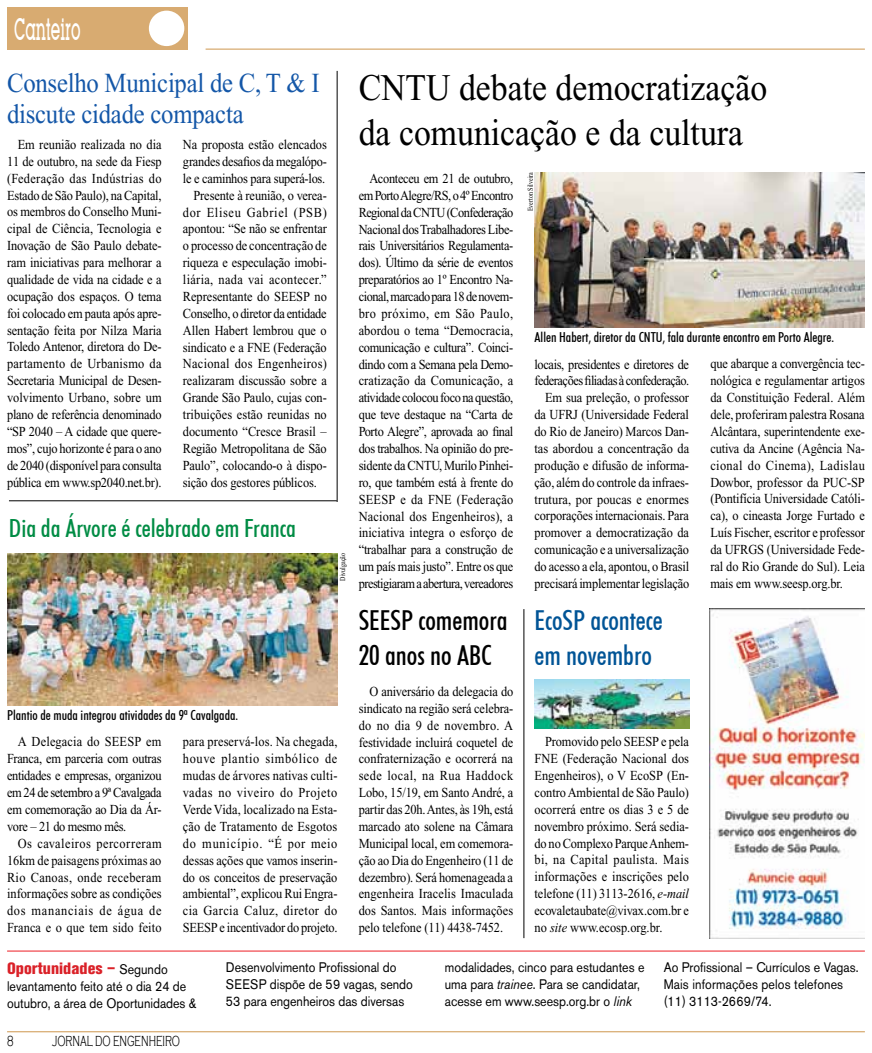
<style>
.page{position:relative;width:872px;height:1053px;background:#fff}
.page>*{position:absolute;margin:0;border:0;box-sizing:border-box;transform-origin:0 0}
.t1{font:37.5px/45px "Times New Roman";color:#000;scale:.9 1}
.t2{font:500 30px "Lubalin Graph IT Cby BT";color:#fff;scale:.5 1}
.t3{font:27.5px/30px "Times New Roman";letter-spacing:-.01em;color:#1457a8;scale:.9 1}
.t4{font:500 condensed 27.5px/35px "Futura BT";color:#000}
.t5{font:500 condensed 27.5px/35px "Futura BT";color:#005496}
.t6{font:500 condensed 25px "Futura BT";color:#008c44}
.t7{font:800 condensed 16.25px "Akzidenz Grotesk BE";color:#da2128}
.t8{font:300 15px "Copperplate Gothic";color:#000;scale:.6 1}
.t9{font:13.75px/16.9px "Times New Roman";letter-spacing:-.01em;color:#000;text-align:justify;scale:.9 1}
.t10{font:13.75px/16.9px "Akzidenz Grotesk BE";color:#000;scale:.9 1}
.t11{font:500 condensed 13.75px "Futura BT";color:#000}
.t12{font:13.75px "Times New Roman";letter-spacing:.025em;color:#000;scale:.9 1}
.t13{font:13.75px "Times New Roman";letter-spacing:.055em;color:#000;scale:.9 1}
.t14{font:7.5px "Times New Roman";color:#000;scale:.8 1}
.s1{font-style:italic}
.s2{font-weight:400;font-stretch:normal;font-size:13.75px;color:#000}
</style>
<div class="page">
<div style="left:7px;top:7px;width:181px;height:43px;background:#d8ab71"></div>
<div style="left:149px;top:11px;width:35px;height:35px;background:#fff;border-radius:50%"></div>
<hr style="left:206px;top:48px;width:659px;height:2px;background:#d8ab71">
<hr style="left:7px;top:1030px;width:858px;height:2px;background:#d8ab71">
<hr style="left:337px;top:71px;width:1px;height:431px;background:#000">
<hr style="left:9px;top:500px;width:328px;height:1px;background:#000">
<hr style="left:7px;top:950px;width:858px;height:1px;background:#ed1d24">
<img style="left:534px;top:679px;width:155px;height:49px">
<img style="left:709px;top:608px;width:156px;height:330px">
<hr style="left:523px;top:609px;width:1px;height:329px;background:#000">
<img style="left:534px;top:172px;width:331px;height:156px">
<img style="left:7px;top:553px;width:330px;height:152px">
<h2 class="t2" style="left:14px;top:11px;width:134px">Canteiro</h2>
<h3 class="t3" style="left:7px;top:68px;width:349px">Conselho Municipal de C, T &amp; I discute cidade compacta</h3>
<h1 class="t1" style="left:359px;top:65px;width:456px">CNTU debate democratização da comunicação e da cultura</h1>
<p class="t9" style="left:7px;top:136px;width:173px;text-indent:11px">Em reunião realizada no dia 11 de outubro, na sede da Fiesp (Federação das Indústrias do Estado de São Paulo), na Capital, os membros do Conselho Muni&shy;cipal de Ciência, Tecnologia e Inovação de São Paulo debate&shy;ram iniciativas para melhorar a qualidade de vida na cidade e a ocupação dos espaços. O tema foi colocado em pauta após apre&shy;sentação feita por Nilza Maria Toledo Antenor, diretora do De&shy;partamento de Urbanismo da Secretaria Municipal de Desen&shy;volvimento Urbano, sobre um plano de referência denominado “SP 2040 – A cidade que quere&shy;mos”, cujo horizonte é para o ano de 2040 (disponível para consulta pública em www.sp2040.net.br).</p>
<p class="t9" style="left:183px;top:136px;width:161px">Na proposta estão elencados</p>
<p class="t9" style="left:183px;top:153px;width:161px">grandes desafios da megalópo-</p>
<p class="t9" style="left:183px;top:170px;width:160px">le e caminhos para superá-los.</p>
<p class="t9" style="left:193px;top:187px;width:150px">Presente à reunião, o verea-</p>
<p class="t13" style="left:183px;top:204px;width:161px">dor Eliseu Gabriel (PSB)</p>
<p class="t9" style="left:183px;top:220px;width:161px">apontou: “Se não se enfrentar</p>
<p class="t9" style="left:183px;top:237px;width:161px">o processo de concentração de</p>
<p class="t9" style="left:183px;top:254px;width:161px">riqueza e especulação imobi-</p>
<p class="t12" style="left:183px;top:272px;width:161px">liária, nada vai acontecer.”</p>
<p class="t9" style="left:183px;top:288px;width:161px">Representante do SEESP no</p>
<p class="t9" style="left:183px;top:305px;width:161px">Conselho, o diretor da entidade</p>
<p class="t9" style="left:183px;top:322px;width:161px">Allen Habert lembrou que o</p>
<p class="t9" style="left:183px;top:338px;width:161px">sindicato e a FNE (Federação</p>
<p class="t12" style="left:183px;top:356px;width:161px">Nacional dos Engenheiros)</p>
<p class="t9" style="left:183px;top:372px;width:161px">realizaram discussão sobre a</p>
<p class="t9" style="left:183px;top:389px;width:161px">Grande São Paulo, cujas con-</p>
<p class="t9" style="left:183px;top:406px;width:161px">tribuições estão reunidas no</p>
<p class="t9" style="left:183px;top:423px;width:161px">documento “Cresce Brasil –</p>
<p class="t9" style="left:183px;top:440px;width:161px">Região Metropolitana de São</p>
<p class="t9" style="left:183px;top:456px;width:161px">Paulo”, colocando-o à dispo-</p>
<p class="t9" style="left:183px;top:473px;width:150px">sição dos gestores públicos.</p>
<p class="t14" style="left:526px;top:211px;width:50px;rotate:-90deg">Everton Silveira</p>
<p class="t9" style="left:359px;top:170px;width:173px;text-indent:11px">Aconteceu em 21 de outubro, em Porto Alegre/RS, o 4º Encontro Regional da CNTU (Confederação Nacional dos Trabalhadores Libe&shy;rais Universitários Regulamenta&shy;dos). Último da série de eventos preparatórios ao 1º Encontro Na&shy;cional, marcado para 18 de novem&shy;bro próximo, em São Paulo, abordou o tema “Democracia, comunicação e cultura”. Coinci&shy;dindo com a Semana pela Demo&shy;cratização da Comunicação, a atividade colocou foco na questão, que teve destaque na “Carta de Porto Alegre”, aprovada ao final dos trabalhos. Na opinião do pre&shy;sidente da CNTU, Murilo Pinhei&shy;ro, que também está à frente do SEESP e da FNE (Federação Nacional dos Engenheiros), a iniciativa integra o esforço de “trabalhar para a construção de um país mais justo”. Entre os que prestigiaram a abertura, vereadores</p>
<p class="t11" style="left:534px;top:329px;width:301px">Allen Habert, diretor da CNTU, fala durante encontro em Porto Alegre.</p>
<p class="t9" style="left:710px;top:355px;width:173px">que abarque a convergência tec&shy;nológica e regulamentar artigos da Constituição Federal. Além dele, proferiram palestra Rosana Alcântara, superintendente exe&shy;cutiva da Ancine (Agência Na&shy;cional do Cinema), Ladislau Dowbor, professor da PUC-SP (Pontifícia Universidade Católi&shy;ca), o cineasta Jorge Furtado e Luís Fischer, escritor e professor da UFRGS (Universidade Fede&shy;ral do Rio Grande do Sul). Leia mais em www.seesp.org.br.</p>
<p class="t9" style="left:534px;top:355px;width:173px;text-align:right">locais, presidentes e diretores de federações filiadas à confederação.<br>Em sua preleção, o professor da UFRJ (Universidade Federal do Rio de Janeiro) Marcos Dan&shy;tas abordou a concentração da produção e difusão de informa&shy;ção, além do controle da infraes&shy;trutura, por poucas e enormes corporações internacionais. Para promover a democratização da comunicação e a universalização do acesso a ela, apontou, o Brasil precisará implementar legislação</p>
<h3 class="t6" style="left:9px;top:512px;width:288px">Dia da Árvore é celebrado em Franca</h3>
<p class="t14" style="left:338px;top:580px;width:36px;rotate:-90deg">Divulgação</p>
<p class="t11" style="left:7px;top:706px;width:232px">Plantio de muda integrou atividades da 9ª Cavalgada.</p>
<p class="t9" style="left:7px;top:733px;width:173px;text-indent:11px">A Delegacia do SEESP em Franca, em parceria com outras entidades e empresas, organizou em 24 de setembro a 9ª Cavalgada em comemoração ao Dia da Ár&shy;vore – 21 do mesmo mês.</p>
<p class="t9" style="left:7px;top:834px;width:173px;text-indent:11px">Os cavaleiros percorreram 16km de paisagens próximas ao Rio Canoas, onde receberam informações sobre as condições dos mananciais de água de Franca e o que tem sido feito</p>
<p class="t9" style="left:183px;top:733px;width:173px">para preservá-los. Na chegada, houve plantio simbólico de mudas de árvores nativas culti&shy;vadas no viveiro do Projeto Verde Vida, localizado na Esta&shy;ção de Tratamento de Esgotos do município. “É por meio dessas ações que vamos inserin&shy;do os conceitos de preservação ambiental”, explicou Rui Engra&shy;cia Garcia Caluz, diretor do SEESP e incentivador do projeto.</p>
<h3 class="t4" style="left:359px;top:602px;width:150px">SEESP comemora<br>20 anos no ABC</h3>
<p class="t9" style="left:359px;top:682px;width:173px;text-indent:11px">O aniversário da delegacia do sindicato na região será celebra&shy;do no dia 9 de novembro. A festividade incluirá coquetel de confraternização e ocorrerá na sede local, na Rua Haddock Lobo, 15/19, em Santo André, a partir das 20h. Antes, às 19h, está marcado ato solene na Câmara Municipal local, em comemora&shy;ção ao Dia do Engenheiro (11 de dezembro). Será homenageada a engenheira Iracelis Imaculada dos Santos. Mais informações pelo telefone (11) 4438-7452.</p>
<h3 class="t5" style="left:534px;top:602px;width:130px">EcoSP acontece em novembro</h3>
<p class="t9" style="left:534px;top:733px;width:173px;text-indent:11px">Promovido pelo SEESP e pela FNE (Federação Nacional dos Engenheiros), o V EcoSP (En&shy;contro Ambiental de São Paulo) ocorrerá entre os dias 3 e 5 de novembro próximo. Será sedia&shy;do no Complexo Parque Anhem&shy;bi, na Capital paulista. Mais informações e inscrições pelo telefone (11) 3113-2616, <span class="s1">e-mail </span>ecovaletaubate@vivax.com.br e no <span class="s1">site</span> www.ecosp.org.br.</p>
<p class="t7" style="left:7px;top:958px;width:162px">Oportunidades – <span class="s2">Segundo</span></p>
<p class="t10" style="left:7px;top:977px;width:212px">levantamento feito até o dia 24 de outubro, a área de Oportunidades &amp;</p>
<p class="t8" style="left:7px;top:1032px;width:12px">8</p>
<p class="t8" style="left:52px;top:1032px;width:22px">JORNAL</p>
<p class="t8" style="left:95px;top:1032px;width:42px">DO ENGENHEIRO</p>
<p class="t10" style="left:226px;top:958px;width:209px">Desenvolvimento Profissional do<br>SEESP dispõe de 59 vagas, sendo<br>53 para engenheiros das diversas</p>
<p class="t10" style="left:445px;top:958px;width:223px">modalidades, cinco para estudantes e uma para <span class="s1">trainee</span>. Para se candidatar, acesse em www.seesp.org.br o <span class="s1">link</span></p>
<p class="t10" style="left:663px;top:958px;width:218px">Ao Profissional – Currículos e Vagas.<br>Mais informações pelos telefones (11) 3113-2669/74.</p>
</div>
